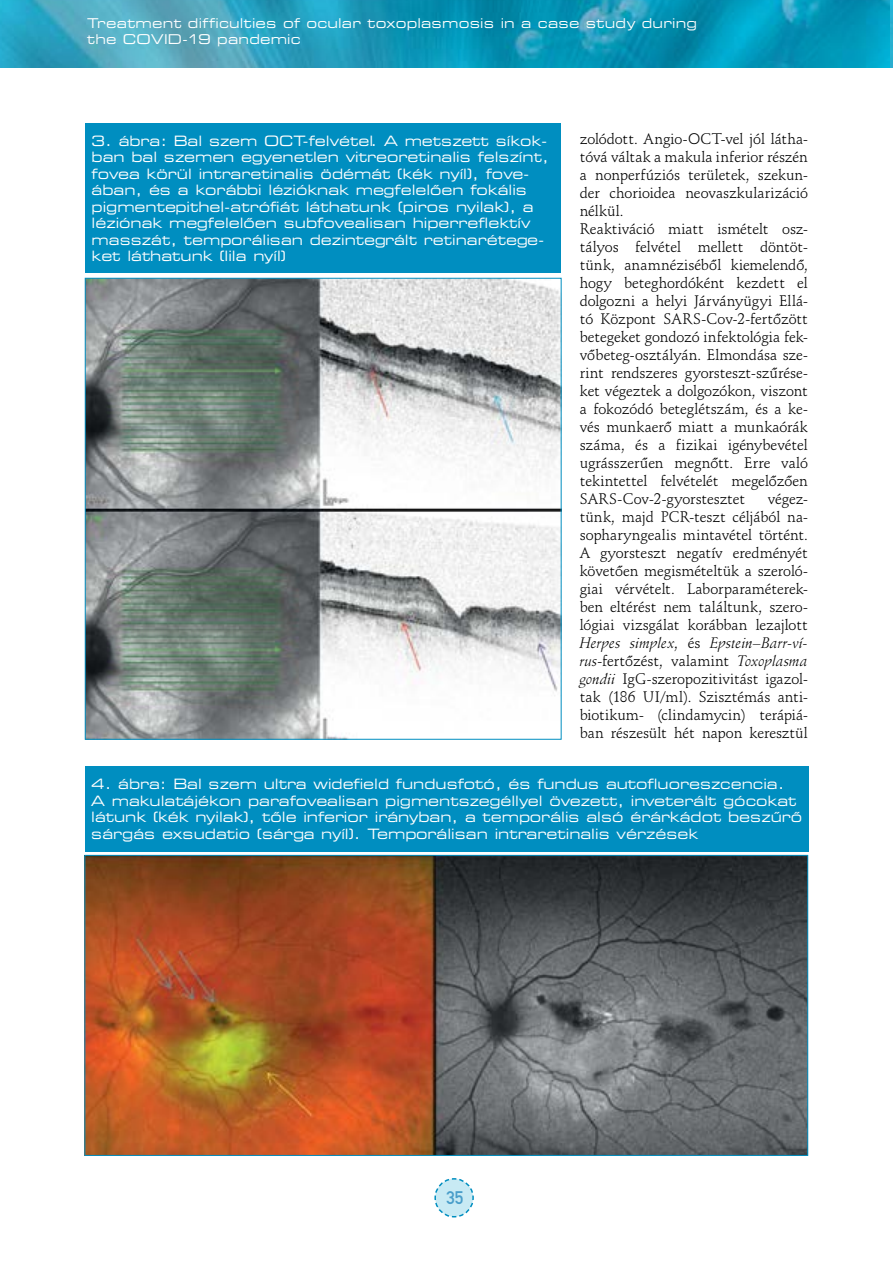
<style>
.page{position:relative;width:893px;height:1263px;background:#fff}
.page>*{position:absolute;margin:0;border:0;box-sizing:border-box;transform-origin:0 0}
.t1{font:18px "DIN Mittelschrift Alt PFL";color:#4a9eca}
.t2{font:15px/18px "Schneidler PFL";letter-spacing:-.005em;color:#000}
.t3{font:14.25px/16.5px "Square 721 Ex PFL";color:#fff}
.t4{font:13.5px/16.2px "Square 721 Ex PFL";letter-spacing:.015em;color:#fff}
.s1{font-style:italic}
</style>
<div class="page">
<img style="left:1px;top:0;width:890px;height:68px">
<svg style="left:434px;top:1178px;width:40px;height:40px"></svg>
<img style="left:891px;top:0;width:2px;height:68px">
<img style="left:0;top:0;width:1px;height:68px">
<img style="left:87px;top:280px;width:472px;height:457px">
<img style="left:87px;top:857px;width:719px;height:296px">
<div style="left:85px;top:123px;width:476px;height:150px;background:#008ec0"></div>
<div style="left:85px;top:766px;width:723px;height:85px;background:#008ec0"></div>
<p class="t4" style="left:87px;top:15px;width:611px">Treatment difficulties of ocular toxoplasmosis in a case study during the COVID-19 pandemic</p>
<p class="t3" style="left:92px;top:132px;width:459px">3. ábra: Bal szem OCT-felvétel. A metszett síkok&shy;ban bal szemen egyenetlen vitreoretinalis felszínt, fovea körül intraretinalis ödémát (kék nyíl), fove&shy;ában, és a korábbi lézióknak megfelelően fokális pigmentepithel-atrófiát láthatunk (piros nyilak), a léziónak megfelelően subfovealisan hiperreflektív masszát, temporálisan dezintegrált retinarétege&shy;ket láthatunk (lila nyíl)</p>
<p class="t2" style="left:580px;top:130px;width:230px">zolódott. Angio-OCT-vel jól látha&shy;tóvá váltak a makula inferior részén a nonperfúziós területek, szekun&shy;der chorioidea neovaszkularizáció nélkül.<br>Reaktiváció miatt ismételt osz&shy;tályos felvétel mellett döntöt&shy;tünk, anamnéziséből kiemelendő, hogy beteghordóként kezdett el dolgozni a helyi Járványügyi Ellá&shy;tó Központ SARS-Cov-2-fertőzött betegeket gondozó infektológia fek&shy;vőbeteg-osztályán. Elmondása sze&shy;rint rendszeres gyorsteszt-szűrése&shy;ket végeztek a dolgozókon, viszont a fokozódó beteglétszám, és a ke&shy;vés munkaerő miatt a munkaórák száma, és a fizikai igénybevétel ugrásszerűen megnőtt. Erre való tekintettel felvételét megelőzően SARS-Cov-2-gyorstesztet</p>
<p class="t2" style="left:580px;top:490px;width:230px;text-align:justify;text-indent:188px">végez&shy;tünk, majd PCR-teszt céljából na&shy;sopharyngealis mintavétel történt.<br>A gyorsteszt negatív eredményét követően megismételtük a szeroló&shy;giai vérvételt. Laborparaméterek&shy;ben eltérést nem találtunk, szero&shy;lógiai vizsgálat korábban lezajlott <span class="s1">Herpes simplex</span>, és <span class="s1">Epstein–Barr-ví&shy;rus</span>-fertőzést, valamint <span class="s1">Toxoplasma gondii</span> IgG-szeropozitivitást igazol&shy;tak (186 UI/ml). Szisztémás anti&shy;biotikum- (clindamycin) terápiá&shy;ban részesült hét napon keresztül</p>
<p class="t3" style="left:91px;top:776px;width:713px">4. ábra: Bal szem ultra widefield fundusfotó, és fundus autofluoreszcencia.<br>A makulatájékon parafovealisan pigmentszegéllyel övezett, inveterált gócokat látunk (kék nyilak), tőle inferior irányban, a temporális alsó érárkádot beszűrő sárgás exsudatio (sárga nyíl). Temporálisan intraretinalis vérzések</p>
<p class="t1" style="left:446px;top:1187px;width:18px">35</p>
</div>
